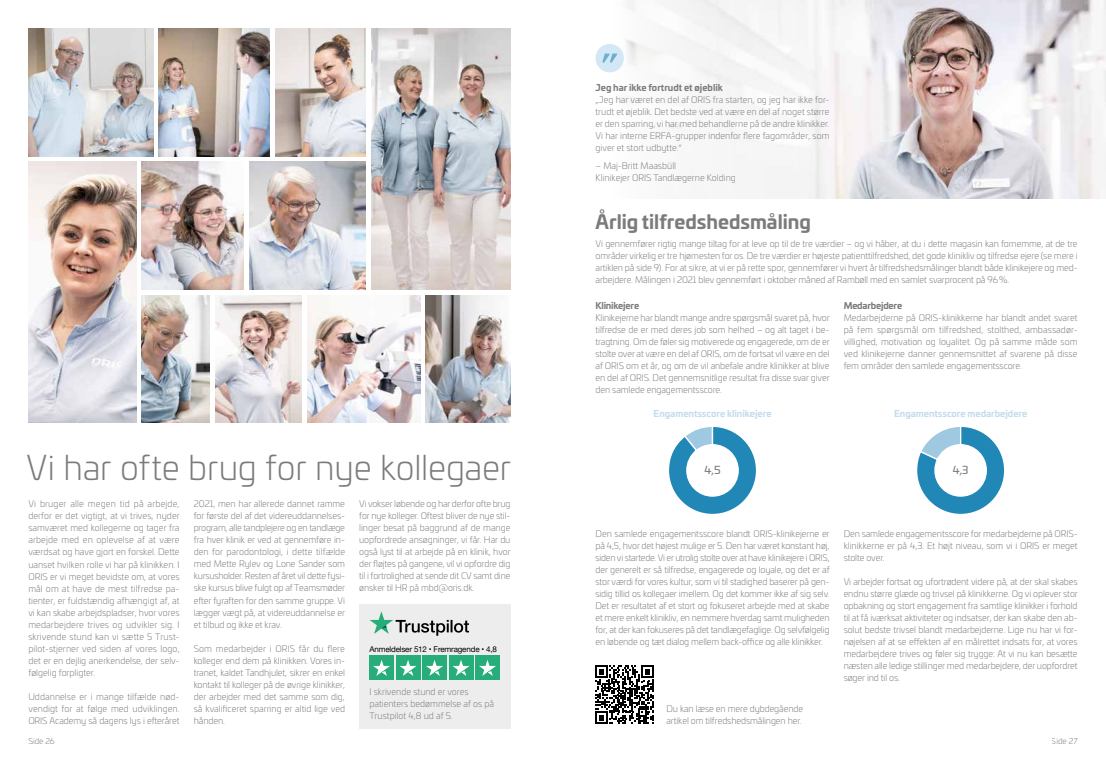
<style>
.page{position:relative;width:1106px;height:772px;background:#fff}
.page>*{position:absolute;margin:0;border:0;box-sizing:border-box;transform-origin:0 0}
.t1{font:300 34px "Univia Pro";letter-spacing:-.005em;color:#7c7b7b}
.t2{font:700 19px "Univia Pro";color:#7c7b7b}
.t3{font:10.8px "Univia Pro";color:#7c7b7b}
.t4{font:300 9px/12px "Univia Pro";letter-spacing:-.005em;color:#7c7b7b;text-align:justify}
.t5{font:700 9px "Univia Pro";color:#c4dcec}
.t6{font:700 9px "Univia Pro";letter-spacing:-.015em;color:#7c7b7b}
.t7{font:8px "Helvetica Neue";letter-spacing:-.02em;color:#000}
.t8{font:300 8px "Univia Pro";color:#7c7b7b}
</style>
<div class="page">
<img style="left:28px;top:28px;width:125px;height:128px">
<img style="left:371px;top:28px;width:139px;height:261px">
<img style="left:142px;top:162px;width:102px;height:127px">
<img style="left:275px;top:28px;width:91px;height:128px">
<img style="left:159px;top:28px;width:110px;height:128px">
<img style="left:425px;top:295px;width:85px;height:127px">
<img style="left:142px;top:295px;width:68px;height:127px">
<img style="left:307px;top:295px;width:113px;height:127px">
<img style="left:216px;top:295px;width:85px;height:127px">
<img style="left:28px;top:162px;width:108px;height:260px">
<img style="left:249px;top:162px;width:117px;height:127px">
<img style="left:602px;top:0;width:504px;height:198px">
<div style="left:595px;top:44px;width:29px;height:28px;background:#d4e7f4;border-radius:50%"></div>
<svg style="left:602px;top:54px;width:15px;height:9px"></svg>
<svg style="left:595px;top:665px;width:58px;height:58px"></svg>
<svg style="left:917px;top:427px;width:87px;height:87px"></svg>
<svg style="left:669px;top:427px;width:87px;height:87px"></svg>
<div style="left:359px;top:604px;width:151px;height:125px;background:#ededed"></div>
<div style="left:369px;top:655px;width:25px;height:24px;background:#27ad7a"></div>
<div style="left:396px;top:655px;width:24px;height:24px;background:#27ad7a"></div>
<div style="left:422px;top:655px;width:25px;height:24px;background:#27ad7a"></div>
<div style="left:449px;top:655px;width:24px;height:24px;background:#27ad7a"></div>
<div style="left:475px;top:655px;width:25px;height:24px;background:#27ad7a"></div>
<svg style="left:373px;top:660px;width:17px;height:15px"></svg>
<svg style="left:399px;top:660px;width:17px;height:15px"></svg>
<svg style="left:426px;top:660px;width:17px;height:15px"></svg>
<svg style="left:452px;top:660px;width:17px;height:15px"></svg>
<svg style="left:479px;top:660px;width:17px;height:15px"></svg>
<svg style="left:369px;top:611px;width:100px;height:24px"></svg>
<p class="t6" style="left:595px;top:80px;width:129px">Jeg har ikke fortrudt et øjeblik</p>
<p class="t4" style="left:595px;top:93px;width:235px">„Jeg har været en del af ORIS fra starten, og jeg har ikke for&shy;trudt et øjeblik. Det bedste ved at være en del af noget større er den sparring, vi har med behandlerne på de andre klinikker.<br>Vi har interne ERFA-grupper indenfor flere fagområder, som giver et stort udbytte.“</p>
<p class="t4" style="left:595px;top:159px;width:142px">– Maj-Britt Maasbüll<br>Klinikejer ORIS Tandlægerne Kolding</p>
<h2 class="t2" style="left:595px;top:207px;width:217px">Årlig tilfredshedsmåling</h2>
<p class="t4" style="left:595px;top:237px;width:483px">Vi gennemfører rigtig mange tiltag for at leve op til de tre værdier – og vi håber, at du i dette magasin kan fornemme, at de tre områder virkelig er tre hjørnesten for os. De tre værdier er højeste patienttilfredshed, det gode klinikliv og tilfredse ejere (se mere i artiklen på side 9). For at sikre, at vi er på rette spor, gennemfører vi hvert år tilfredshedsmålinger blandt både klinikejere og med&shy;arbejdere. Målingen i 2021 blev gennemført i oktober måned af Rambøll med en samlet svarprocent på 96%.</p>
<p class="t6" style="left:595px;top:298px;width:45px">Klinikejere</p>
<p class="t4" style="left:595px;top:311px;width:236px">Klinikejerne har blandt mange andre spørgsmål svaret på, hvor tilfredse de er med deres job som helhed – og alt taget i be&shy;tragtning. Om de føler sig motiverede og engagerede, om de er stolte over at være en del af ORIS, om de fortsat vil være en del af ORIS om et år, og om de vil anbefale andre klinikker at blive en del af ORIS. Det gennemsnitlige resultat fra disse svar giver den samlede engagementsscore.</p>
<p class="t6" style="left:843px;top:298px;width:60px">Medarbejdere</p>
<p class="t4" style="left:843px;top:311px;width:235px">Medarbejderne på ORIS-klinikkerne har blandt andet svaret på fem spørgsmål om tilfredshed, stolthed, ambassadør&shy;villighed, motivation og loyalitet. Og på samme måde som ved klinikejerne danner gennemsnittet af svarene på disse fem områder den samlede engagementsscore.</p>
<h1 class="t1" style="left:26px;top:443px;width:486px">Vi har ofte brug for nye kollegaer</h1>
<p class="t4" style="left:28px;top:497px;width:153px;text-align:left">Vi bruger alle megen tid på arbejde, derfor er det vigtigt, at vi trives, nyder samværet med kollegerne og tager fra arbejde med en oplevelse af at være værdsat og have gjort en forskel. Dette uanset hvilken rolle vi har på klinikken. I ORIS er vi meget bevidste om, at vores mål om at have de mest tilfredse pa&shy;tienter, er fuldstændig afhængigt af, at vi kan skabe arbejdspladser, hvor vores medarbejdere trives og udvikler sig. I skrivende stund kan vi sætte 5 Trust&shy;pilot-stjerner ved siden af vores logo, det er en dejlig anerkendelse, der selv&shy;følgelig forpligter.</p>
<p class="t4" style="left:28px;top:689px;width:153px">Uddannelse er i mange tilfælde nød&shy;vendigt for at følge med udviklingen.<br>ORIS Academy så dagens lys i efteråret</p>
<p class="t4" style="left:194px;top:497px;width:153px;text-align:left">2021, men har allerede dannet ramme for første del af det videreuddannelses&shy;program, alle tandplejere og en tandlæge fra hver klinik er ved at gennemføre in&shy;den for parodontologi, i dette tilfælde med Mette Rylev og Lone Sander som kursusholder. Resten af året vil dette fysi&shy;ske kursus blive fulgt op af Teamsmøder efter fyraften for den samme gruppe. Vi lægger vægt på, at videreuddannelse er et tilbud og ikke et krav.</p>
<p class="t4" style="left:194px;top:641px;width:153px">Som medarbejder i ORIS får du flere kolleger end dem på klinikken. Vores in&shy;tranet, kaldet Tandhjulet, sikrer en enkel kontakt til kolleger på de øvrige klinikker, der arbejder med det samme som dig, så kvalificeret sparring er altid lige ved hånden.</p>
<p class="t4" style="left:359px;top:497px;width:153px">Vi vokser løbende og har derfor ofte brug for nye kolleger. Oftest bliver de nye stil&shy;linger besat på baggrund af de mange uopfordrede ansøgninger, vi får. Har du også lyst til at arbejde på en klinik, hvor der fløjtes på gangene, vil vi opfordre dig til i fortrolighed at sende dit CV samt dine ønsker til HR på mbd@oris.dk.</p>
<p class="t7" style="left:369px;top:642px;width:129px">Anmeldelser 512 • Fremragende • 4,8</p>
<p class="t4" style="left:369px;top:685px;width:126px;text-align:left">I skrivende stund er vores patienters bedømmelse af os på<br>Trustpilot 4,8 ud af 5.</p>
<p class="t5" style="left:653px;top:405px;width:119px">Engamentsscore klinikejere</p>
<p class="t5" style="left:894px;top:405px;width:135px">Engamentsscore medarbejdere</p>
<p class="t3" style="left:704px;top:461px;width:18px">4,5</p>
<p class="t3" style="left:952px;top:461px;width:17px">4,3</p>
<p class="t4" style="left:595px;top:527px;width:236px">Den samlede engagementsscore blandt ORIS-klinikejerne er på 4,5, hvor det højest mulige er 5. Den har været konstant høj, siden vi startede. Vi er utrolig stolte over at have klinikejere i ORIS, der generelt er så tilfredse, engagerede og loyale, og det er af stor værdi for vores kultur, som vi til stadighed baserer på gen&shy;sidig tillid os kollegaer imellem. Og det kommer ikke af sig selv.<br>Det er resultatet af et stort og fokuseret arbejde med at skabe et mere enkelt klinikliv, en nemmere hverdag samt muligheden for, at der kan fokuseres på det tandlægefaglige. Og selvfølgelig en løbende og tæt dialog mellem back-office og alle klinikker.</p>
<p class="t4" style="left:666px;top:701px;width:138px">Du kan læse en mere dybdegående artikel om tilfredshedsmålingen her.</p>
<p class="t4" style="left:843px;top:527px;width:235px">Den samlede engagementsscore for medarbejderne på ORIS&shy;klinikkerne er på 4,3. Et højt niveau, som vi i ORIS er meget stolte over.</p>
<p class="t4" style="left:843px;top:575px;width:236px">Vi arbejder fortsat og ufortrødent videre på, at der skal skabes endnu større glæde og trivsel på klinikkerne. Og vi oplever stor opbakning og stort engagement fra samtlige klinikker i forhold til at få iværksat aktiviteter og indsatser, der kan skabe den ab&shy;solut bedste trivsel blandt medarbejderne. Lige nu har vi for&shy;nøjelsen af at se effekten af en målrettet indsats for, at vores medarbejdere trives og føler sig trygge: At vi nu kan besætte næsten alle ledige stillinger med medarbejdere, der uopfordret søger ind til os.</p>
<p class="t8" style="left:28px;top:734px;width:28px">Side 26</p>
<p class="t8" style="left:1051px;top:734px;width:27px">Side 27</p>
</div>
